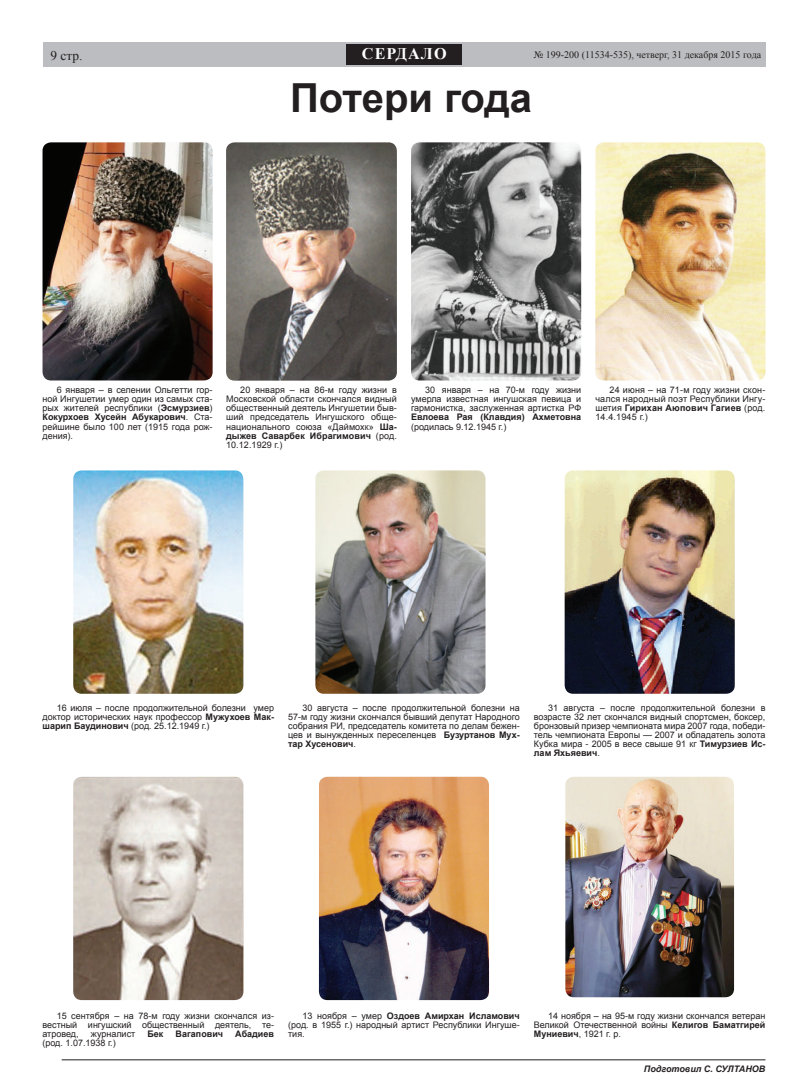
<style>
.page{position:relative;width:808px;height:1092px;background:#fff}
.page>*{position:absolute;margin:0;border:0;box-sizing:border-box;transform-origin:0 0}
.t1{font:700 40px "Arial";color:#231f20}
.t2{font:700 16.2px "Times New Roman";letter-spacing:.07em;color:#fff}
.t3{font:13.3px "Times New Roman";color:#231f20}
.t4{font:10px "Times New Roman";color:#231f20}
.t5{font:9px/9px "Arial";color:#231f20;text-align:justify}
.t6{font:700 9px "Arial";color:#231f20}
.t7{font:italic 700 9px "Arial";color:#231f20}
.s1{font-weight:700}
</style>
<div class="page">
<div style="left:43px;top:43px;width:722px;height:24px;background:#bcbdc0"></div>
<div style="left:346px;top:45px;width:116px;height:20px;background:#231f20"></div>
<img style="left:43px;top:142px;width:170px;height:238px">
<img style="left:226px;top:142px;width:171px;height:238px">
<img style="left:411px;top:142px;width:170px;height:238px">
<img style="left:595px;top:142px;width:170px;height:238px">
<img style="left:315px;top:470px;width:170px;height:223px">
<img style="left:565px;top:470px;width:170px;height:223px">
<img style="left:319px;top:776px;width:170px;height:223px">
<img style="left:565px;top:776px;width:169px;height:221px">
<img style="left:73px;top:776px;width:170px;height:223px">
<img style="left:73px;top:470px;width:170px;height:223px">
<hr style="left:62px;top:1059px;width:703px;height:1px;background:#231f20">
<h3 class="t3" style="left:50px;top:46px;width:33px">9 стр.</h3>
<h2 class="t2" style="left:362px;top:42px;width:86px">СЕРДАЛО</h2>
<p class="t4" style="left:534px;top:48px;width:229px">№ 199-200 (11534-535), четверг, 31 декабря 2015 года</p>
<h1 class="t1" style="left:290px;top:71px;width:243px">Потери года</h1>
<p class="t5" style="left:43px;top:386px;width:172px;text-indent:14px">6 января – в селении Ольгетти гор&shy;ной Ингушетии умер один из самых ста&shy;рых жителей республики (<span class="s1">Эсмурзиев</span>)<br><span class="s1">Кокурхоев Хусейн Абукарович</span>. Ста&shy;рейшине было 100 лет (1915 года рож&shy;дения).</p>
<p class="t5" style="left:226px;top:386px;width:172px;text-indent:14px">20 января – на 86-м году жизни в Московской области скончался видный общественный деятель Ингушетии быв&shy;ший председатель Ингушского обще&shy;национального союза «Даймохк» <span class="s1">Ша&shy;дыжев Саварбек Ибрагимович</span> (род.<br>10.12.1929 г.)</p>
<p class="t5" style="left:411px;top:386px;width:172px;text-indent:14px">30 января – на 70-м году жизни умерла известная ингушская певица и гармонистка, заслуженная артистка РФ</p>
<p class="t6" style="left:411px;top:411px;width:172px">Евлоева Рая (Клавдия) Ахметовна</p>
<p class="t5" style="left:411px;top:422px;width:97px">(родилась 9.12.1945 г.)</p>
<p class="t5" style="left:595px;top:386px;width:172px;text-indent:14px">24 июня – на 71-м году жизни скон&shy;чался народный поэт Республики Ингу&shy;шетия <span class="s1">Гирихан Аюпович Гагиев</span> (род.<br>14.4.1945 г.)</p>
<p class="t5" style="left:43px;top:703px;width:233px;text-indent:14px">16 июля – после продолжительной болезни умер доктор исторических наук профессор <span class="s1">Мужухоев Мак&shy;шарип Баудинович</span> (род. 25.12.1949 г.)</p>
<p class="t5" style="left:288px;top:703px;width:233px;text-indent:14px">30 августа – после продолжительной болезни на 57-м году жизни скончался бывший депутат Народного собрания РИ, председатель комитета по делам бежен&shy;цев и вынужденных переселенцев <span class="s1">Бузуртанов Мух&shy;тар Хусенович</span>.</p>
<p class="t5" style="left:534px;top:703px;width:233px;text-indent:14px">31 августа – после продолжительной болезни в возрасте 32 лет скончался видный спортсмен, боксер, бронзовый призер чемпионата мира 2007 года, победи&shy;тель чемпионата Европы — 2007 и обладатель золота Кубка мира - 2005 в весе свыше 91 кг <span class="s1">Тимурзиев Ис&shy;лам Яхьяевич</span>.</p>
<p class="t5" style="left:43px;top:1011px;width:233px;text-indent:14px">15 сентября – на 78-м году жизни скончался из&shy;вестный ингушский общественный деятель, те&shy;атровед,</p>
<p class="t5" style="left:91px;top:1029px;width:46px">журналист</p>
<p class="t6" style="left:147px;top:1027px;width:17px">Бек</p>
<p class="t6" style="left:176px;top:1027px;width:49px">Вагапович</p>
<p class="t6" style="left:235px;top:1027px;width:40px">Абадиев</p>
<p class="t5" style="left:43px;top:1038px;width:75px">(род. 1.07.1938 г.)</p>
<p class="t5" style="left:288px;top:1011px;width:233px;text-indent:14px">13 ноября – умер <span class="s1">Оздоев Амирхан Исламович </span>(род. в 1955 г.) народный артист Республики Ингуше&shy;тия.</p>
<p class="t5" style="left:534px;top:1011px;width:233px;text-indent:14px">14 ноября – на 95-м году жизни скончался ветеран Великой Отечественной войны <span class="s1">Келигов Баматгирей Муниевич</span>, 1921 г. р.</p>
<p class="t7" style="left:644px;top:1062px;width:109px">Подготовил С. Султанов</p>
</div>
